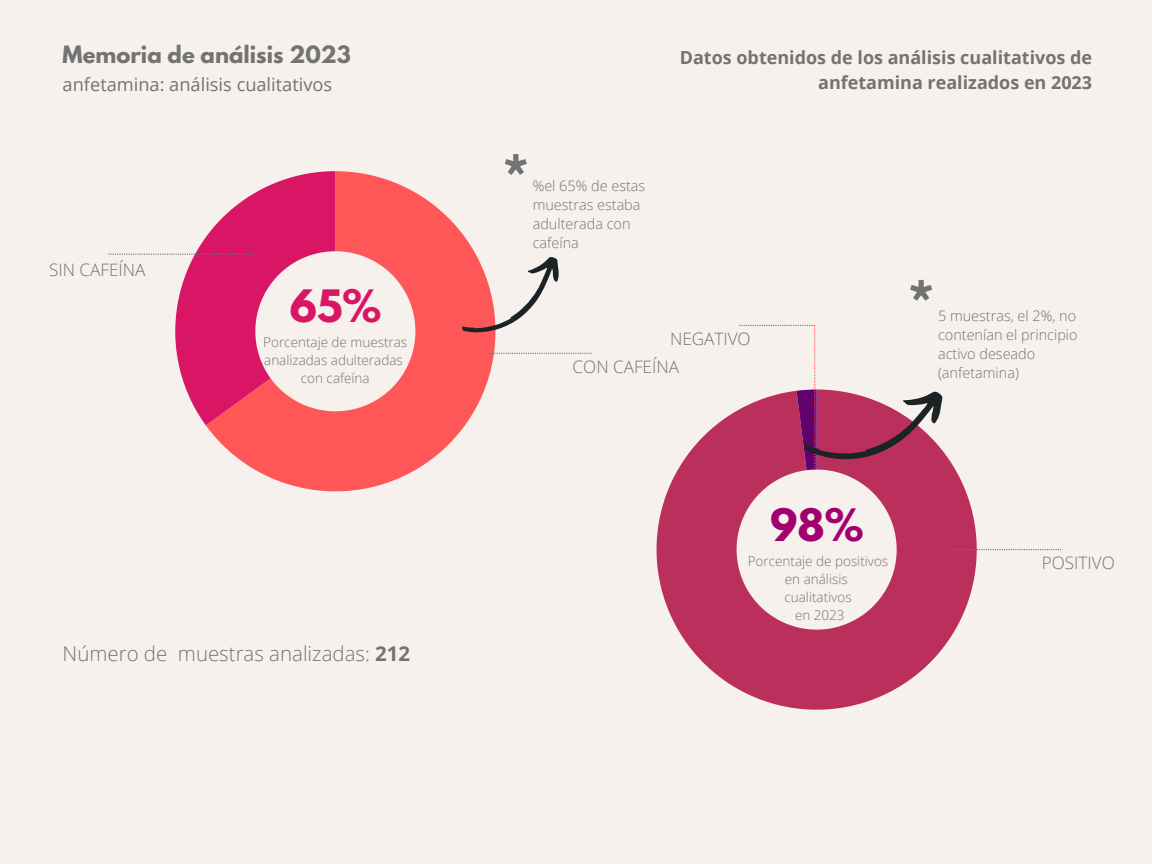
<style>
.page{position:relative;width:1152px;height:864px;background:#f6f1ec}
.page>*{position:absolute;margin:0;border:0;box-sizing:border-box;transform-origin:0 0}
.t1{font:700 60px "League Spartan";color:#737373}
.t2{font:700 39.6px "League Spartan";color:#a2006e}
.t3{font:700 39.6px "League Spartan";color:#d81665}
.t4{font:700 21.15px "League Spartan";color:#737373}
.t5{font:300 20.4px "Open Sans";color:#737373}
.t6{font:18.15px "Open Sans";color:#737373}
.t7{font:700 18px/24.8px "Open Sans";color:#737373;text-align:right}
.t8{font:300 17.1px "Open Sans";color:#737373}
.t9{font:300 14.4px/19.2px "Open Sans";color:#737373}
.t10{font:300 13.5px/18px "Open Sans";color:#737373}
.s1{font-weight:700}
</style>
<div class="page">
<svg style="left:657px;top:409px;width:320px;height:301px;fill:#bb2f5d"></svg>
<svg style="left:206px;top:171px;width:288px;height:320px;fill:#ff5757"></svg>
<svg style="left:175px;top:171px;width:160px;height:254px;fill:#d81665"></svg>
<svg style="left:954px;top:549px;width:107px;height:1px"></svg>
<svg style="left:739px;top:325px;width:215px;height:158px"></svg>
<svg style="left:108px;top:254px;width:145px;height:1px"></svg>
<svg style="left:460px;top:249px;width:132px;height:105px"></svg>
<p class="t4" style="left:63px;top:44px;width:290px">Memoria de análisis 2023</p>
<p class="t6" style="left:63px;top:71px;width:271px">anfetamina: análisis cualitativos</p>
<h3 class="t8" style="left:49px;top:258px;width:98px">SIN CAFEÍNA</h3>
<h3 class="t3" style="left:290px;top:286px;width:93px">65%</h3>
<p class="t10" style="left:263px;top:333px;width:146px">Porcentaje de muestras analizadas adulteradas</p>
<p class="t10" style="left:301px;top:369px;width:70px">con cafeína</p>
<p class="t5" style="left:63px;top:639px;width:349px">Número de muestras analizadas: <span class="s1">212</span></p>
<p class="t1" style="left:501px;top:152px;width:31px">*</p>
<p class="t9" style="left:533px;top:176px;width:114px">%el 65% de estas muestras estaba adulterada con</p>
<p class="t9" style="left:533px;top:233px;width:48px">cafeína</p>
<p class="t7" style="left:680px;top:45px;width:414px">Datos obtenidos de los análisis cualitativos de anfetamina realizados en 2023</p>
<p class="t1" style="left:907px;top:278px;width:31px">*</p>
<p class="t8" style="left:670px;top:327px;width:82px">NEGATIVO</p>
<h3 class="t8" style="left:573px;top:355px;width:108px">CON CAFEÍNA</h3>
<h5 class="t2" style="left:770px;top:505px;width:95px">98%</h5>
<h4 class="t10" style="left:748px;top:552px;width:142px">Porcentaje de positivos</h4>
<p class="t10" style="left:785px;top:570px;width:64px">en análisis</p>
<h1 class="t10" style="left:784px;top:588px;width:69px">cualitativos</h1>
<p class="t10" style="left:795px;top:606px;width:51px">en 2023</p>
<h1 class="t9" style="left:938px;top:306px;width:141px">5 muestras, el 2%, no contenían el principio activo deseado (anfetamina)</h1>
<p class="t8" style="left:1042px;top:551px;width:74px">POSITIVO</p>
</div>
